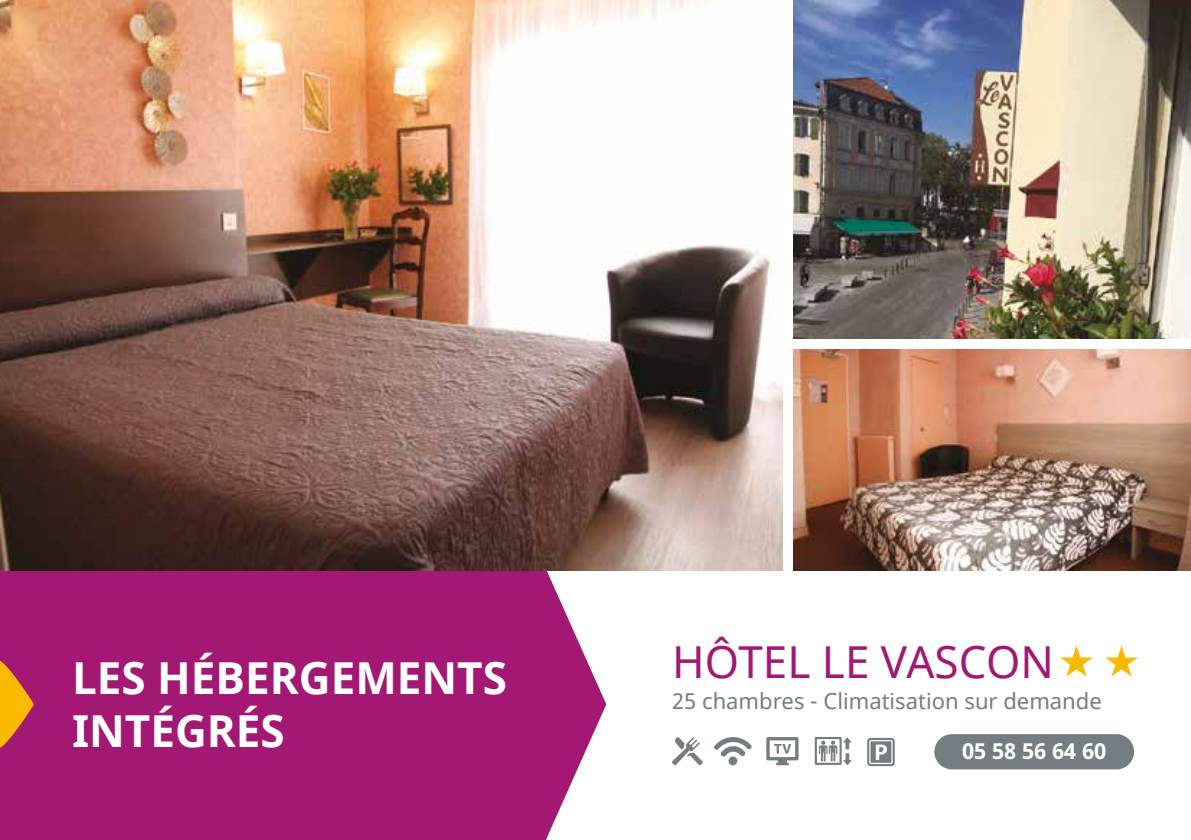
<style>
.page{position:relative;width:1191px;height:840px;background:#fff}
.page>*{position:absolute;margin:0;border:0;box-sizing:border-box;transform-origin:0 0}
.t1{font:700 44px/52.8px "Noto Sans";color:#fff}
.t2{font:44px "Noto Sans";color:#a21872}
.t3{font:22px "Noto Sans";color:#747d81}
.t4{font:700 22px "Noto Sans";color:#fff}
</style>
<div class="page">
<div style="left:0;top:570px;width:606px;height:269px;background:#a21872"></div>
<svg style="left:1060px;top:645px;width:32px;height:31px"></svg>
<svg style="left:1105px;top:645px;width:32px;height:31px"></svg>
<div style="left:728px;top:756px;width:9px;height:8px;background:#747d81;border-radius:50%"></div>
<svg style="left:714px;top:737px;width:38px;height:19px"></svg>
<svg style="left:672px;top:737px;width:30px;height:27px"></svg>
<svg style="left:766px;top:737px;width:32px;height:27px"></svg>
<svg style="left:814px;top:737px;width:38px;height:28px"></svg>
<svg style="left:867px;top:738px;width:27px;height:27px"></svg>
<img style="left:794px;top:0;width:397px;height:338px">
<svg style="left:0;top:658px;width:34px;height:91px;background:#d06d35"></svg>
<img style="left:794px;top:349px;width:397px;height:221px">
<img style="left:0;top:0;width:782px;height:570px">
<div style="left:934px;top:733px;width:200px;height:36px;background:#747d81;border-radius:18px"></div>
<h1 class="t1" style="left:72px;top:652px;width:436px">LES HÉBERGEMENTS<br>INTÉGRÉS</h1>
<h1 class="t2" style="left:672px;top:631px;width:383px">HÔTEL LE VASCON</h1>
<p class="t3" style="left:672px;top:685px;width:431px">25 chambres - Climatisation sur demande</p>
<p class="t4" style="left:962px;top:734px;width:146px">05 58 56 64 60</p>
</div>
